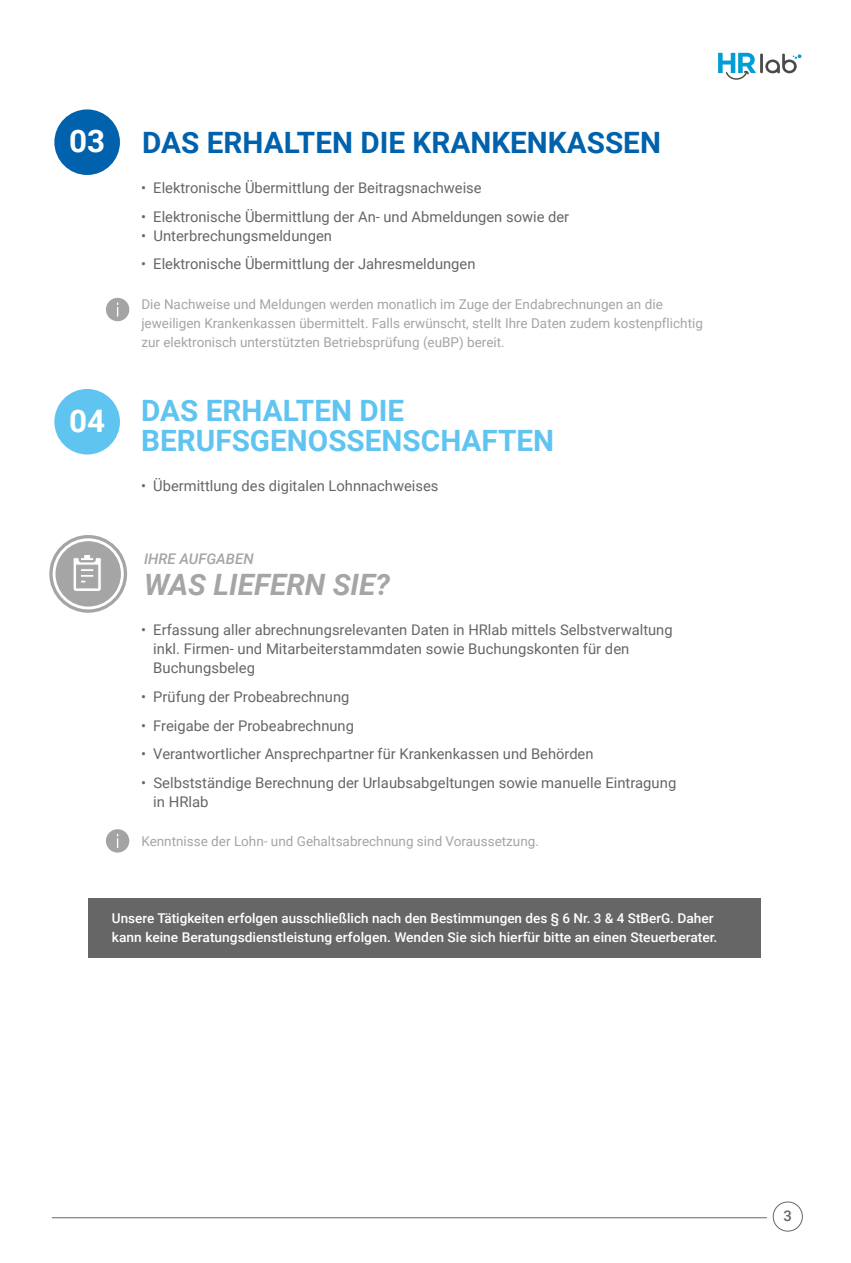
<style>
.page{position:relative;width:851px;height:1263px;background:#fff}
.page>*{position:absolute;margin:0;border:0;box-sizing:border-box;transform-origin:0 0}
.t1{font:700 29.4px/30.2px "Roboto";color:#60c4f0}
.t2{font:700 29.4px "Roboto";color:#0061ac}
.t3{font:italic 700 29.4px "Roboto";color:#a5a5a5}
.t4{font:14.7px "Roboto";color:#666}
.t5{font:italic 500 14.7px "Roboto";color:#a5a5a5}
.t6{font:500 14.7px "Roboto";color:#666}
.t7{font:13.5px/19px "Roboto";color:#a5a5a5}
.t8{font:500 13.5px/19px "Roboto";color:#fff}
.s1{font-size:31.05px;color:#fff}
.s2{color:#fff}
</style>
<div class="page">
<div style="left:88px;top:898px;width:672px;height:60px;background:#666"></div>
<svg style="left:765px;top:54px;width:36px;height:19px"></svg>
<hr style="left:760px;top:53px;width:2px;height:20px;background:#4a4a4a">
<svg style="left:718px;top:53px;width:37px;height:27px"></svg>
<hr style="left:52px;top:1217px;width:714px;height:1px;background:#666">
<div style="left:772px;top:1202px;width:30px;height:29px;border:1px solid #666;border-radius:50%"></div>
<div style="left:54px;top:109px;width:66px;height:66px;background:#0061ac;border-radius:50%"></div>
<div style="left:54px;top:389px;width:66px;height:65px;background:#60c4f0;border-radius:50%"></div>
<div style="left:55px;top:541px;width:66px;height:66px;background:#a5a5a5;border-radius:50%"></div>
<svg style="left:73px;top:555px;width:28px;height:36px"></svg>
<div style="left:49px;top:535px;width:78px;height:78px;border:3px solid #a5a5a5;border-radius:50%"></div>
<div style="left:106px;top:298px;width:23px;height:23px;background:#a4a4a4;border-radius:50%"></div>
<svg style="left:117px;top:302px;width:1px;height:15px"></svg>
<div style="left:106px;top:829px;width:23px;height:23px;background:#a4a4a4;border-radius:50%"></div>
<svg style="left:117px;top:834px;width:1px;height:14px"></svg>
<h1 class="t2" style="left:69px;top:122px;width:593px"><span class="s1">03</span> DAS ERHALTEN DIE KRANKENKASSEN</h1>
<p class="t4" style="left:141px;top:178px;width:342px">• Elektronische Übermittlung der Beitragsnachweise</p>
<p class="t4" style="left:141px;top:206px;width:429px">• Elektronische Übermittlung der An- und Abmeldungen sowie der</p>
<p class="t4" style="left:141px;top:225px;width:192px">• Unterbrechungsmeldungen</p>
<p class="t4" style="left:141px;top:254px;width:336px">• Elektronische Übermittlung der Jahresmeldungen</p>
<p class="t7" style="left:141px;top:294px;width:563px">Die Nachweise und Meldungen werden monatlich im Zuge der Endabrechnungen an die jeweiligen Krankenkassen übermittelt. Falls erwünscht, stellt Ihre Daten zudem kostenpflichtig zur elektronisch unterstützten Betriebsprüfung (euBP) bereit.</p>
<h1 class="t1" style="left:141px;top:394px;width:414px;text-indent:-72px"><span class="s1">04</span> DAS ERHALTEN DIE<br>BERUFSGENOSSENSCHAFTEN</h1>
<p class="t4" style="left:141px;top:475px;width:299px">• Übermittlung des digitalen Lohnnachweises</p>
<p class="t5" style="left:144px;top:549px;width:111px">IHRE AUFGABEN</p>
<h1 class="t3" style="left:144px;top:564px;width:247px">WAS LIEFERN SIE?</h1>
<p class="t4" style="left:141px;top:620px;width:533px">• Erfassung aller abrechnungsrelevanten Daten in HRlab mittels Selbstverwaltung</p>
<p class="t4" style="left:141px;top:639px;width:498px"><span class="s2">•</span> inkl. Firmen- und Mitarbeiterstammdaten sowie Buchungskonten für den <span class="s2">•</span></p>
<p class="t4" style="left:141px;top:658px;width:115px"><span class="s2">•</span> Buchungsbeleg</p>
<p class="t4" style="left:141px;top:686px;width:210px">• Prüfung der Probeabrechnung</p>
<p class="t4" style="left:141px;top:715px;width:214px">• Freigabe der Probeabrechnung</p>
<p class="t4" style="left:141px;top:743px;width:454px">• Verantwortlicher Ansprechpartner für Krankenkassen und Behörden</p>
<p class="t4" style="left:141px;top:772px;width:536px">• Selbstständige Berechnung der Urlaubsabgeltungen sowie manuelle Eintragung</p>
<p class="t4" style="left:141px;top:791px;width:69px"><span class="s2">•</span> in HRlab</p>
<p class="t7" style="left:141px;top:831px;width:399px">Kenntnisse der Lohn- und Gehaltsabrechnung sind Voraussetzung.</p>
<p class="t8" style="left:112px;top:908px;width:606px">Unsere Tätigkeiten erfolgen ausschließlich nach den Bestimmungen des § 6 Nr. 3 &amp; 4 StBerG. Daher kann keine Beratungsdienstleistung erfolgen. Wenden Sie sich hierfür bitte an einen Steuerberater.</p>
<p class="t6" style="left:783px;top:1206px;width:10px">3</p>
</div>
